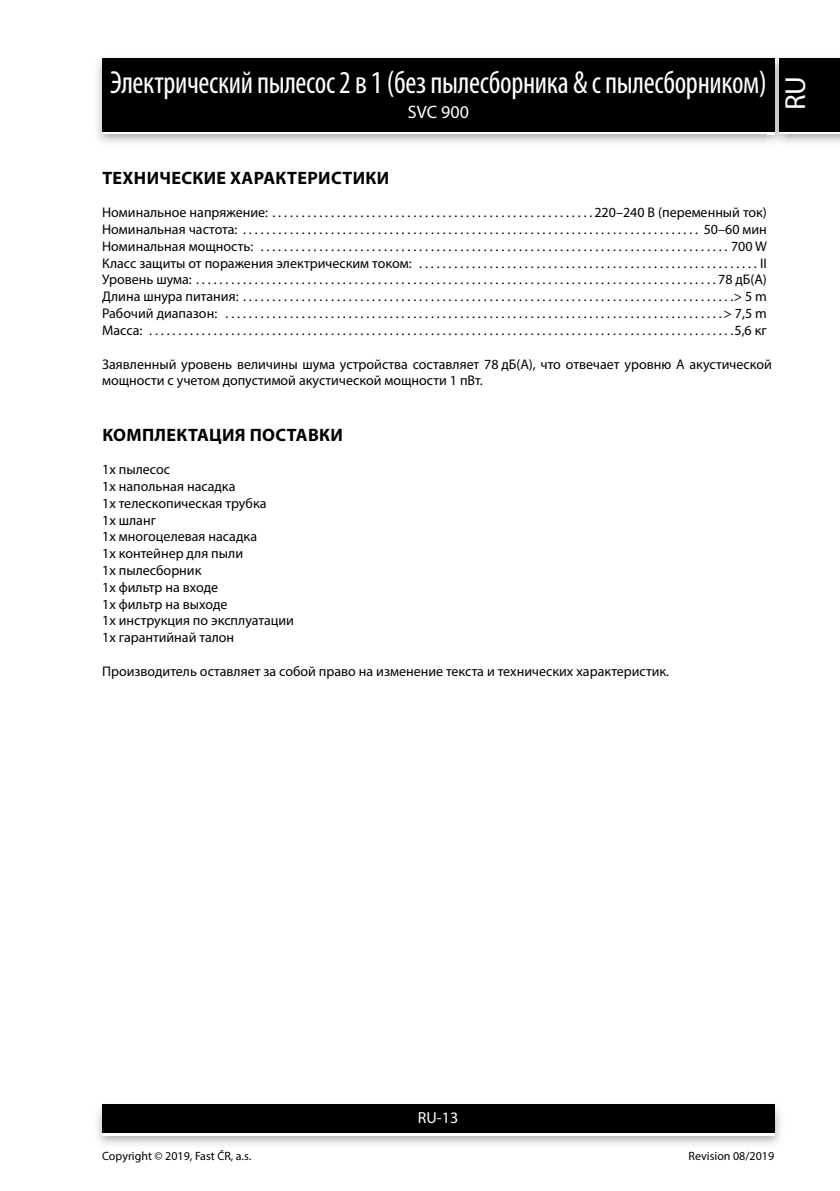
<style>
.page{position:relative;width:840px;height:1191px;background:#fff}
.page>*{position:absolute;margin:0;border:0;box-sizing:border-box;transform-origin:0 0}
.t1{font:condensed 32px "Myriad Pro";letter-spacing:-.01em;color:#fff;scale:.94 1}
.t2{font:29px "Myriad Pro";color:#fff}
.t3{font:700 18px "Myriad Pro";letter-spacing:.02em;color:#000}
.t4{font:18px "Myriad Pro";color:#fff}
.t5{font:16px "Myriad Pro";color:#fff}
.t6{font:14px/16.8px "Myriad Pro";color:#000}
.t7{font:12px "Myriad Pro";color:#000}
</style>
<div class="page">
<div style="left:102px;top:61px;width:672px;height:73px;background:linear-gradient(to right,#000,#000)"></div>
<div style="left:102px;top:58px;width:672px;height:73px;background:#000"></div>
<img style="left:97px;top:1104px;width:684px;height:41px">
<div style="left:102px;top:1107px;width:672px;height:28px;background:linear-gradient(to right,#fff,#fff)"></div>
<div style="left:102px;top:1104px;width:672px;height:28px;background:#000"></div>
<img style="left:767px;top:56px;width:18px;height:89px">
<svg style="left:767px;top:131px;width:7px;height:3px"></svg>
<img style="left:767px;top:58px;width:7px;height:3px">
<img style="left:767px;top:61px;width:7px;height:70px">
<div style="left:778px;top:61px;width:61px;height:73px;background:linear-gradient(to right,#000,#000)"></div>
<div style="left:778px;top:58px;width:61px;height:73px;background:#000"></div>
<h1 class="t1" style="left:110px;top:63px;width:699px">Электрический пылесос 2 в 1 (без пылесборника &amp; с пылесборником)</h1>
<p class="t4" style="left:408px;top:101px;width:62px">SVC 900</p>
<h2 class="t2" style="left:777px;top:110px;width:36px;rotate:-90deg">RU</h2>
<p class="t3" style="left:102px;top:166px;width:288px">ТЕХНИЧЕСКИЕ ХАРАКТЕРИСТИКИ</p>
<p class="t6" style="left:102px;top:204px;width:173px">Номинальное напряжение: .......................................................</p>
<p class="t6" style="left:594px;top:204px;width:174px">220–240 В (переменный ток)</p>
<p class="t6" style="left:102px;top:221px;width:143px">Номинальная частота: ...............................................................................</p>
<p class="t6" style="left:703px;top:221px;width:65px">50–60 мин</p>
<p class="t6" style="left:102px;top:237px;width:160px">Номинальная мощность: .................................................................................</p>
<p class="t6" style="left:730px;top:237px;width:37px">700 W</p>
<p class="t6" style="left:102px;top:254px;width:318px">Класс защиты от поражения электрическим током: ...........................................................</p>
<p class="t6" style="left:759px;top:254px;width:8px">II</p>
<p class="t6" style="left:102px;top:271px;width:97px">Уровень шума: .........................................................................................</p>
<p class="t6" style="left:717px;top:271px;width:50px">78 дБ(A)</p>
<p class="t6" style="left:102px;top:288px;width:144px">Длина шнура питания: ....................................................................................</p>
<p class="t6" style="left:733px;top:288px;width:35px">&gt; 5 m</p>
<p class="t6" style="left:102px;top:305px;width:125px">Рабочий диапазон: .....................................................................................</p>
<p class="t6" style="left:723px;top:305px;width:45px">&gt; 7,5 m</p>
<p class="t6" style="left:102px;top:321px;width:48px">Масса: ....................................................................................................</p>
<p class="t6" style="left:734px;top:321px;width:34px">5,6 кг</p>
<p class="t6" style="left:102px;top:355px;width:670px">Заявленный уровень величины шума устройства составляет 78 дБ(A), что отвечает уровню A акустической мощности с учетом допустимой акустической мощности 1 пВт.</p>
<p class="t3" style="left:102px;top:423px;width:242px">КОМПЛЕКТАЦИЯ ПОСТАВКИ</p>
<p class="t6" style="left:102px;top:461px;width:193px">1x пылесос<br>1x напольная насадка<br>1x телескопическая трубка<br>1x шланг<br>1x многоцелевая насадка<br>1x контейнер для пыли<br>1x пылесборник<br>1x фильтр на входе<br>1x фильтр на выходе<br>1x инструкция по эксплуатации<br>1x гарантийнай талон</p>
<p class="t6" style="left:102px;top:662px;width:568px">Производитель оставляет за собой право на изменение текста и технических характеристик.</p>
<p class="t5" style="left:417px;top:1108px;width:42px">RU-13</p>
<p class="t7" style="left:102px;top:1148px;width:150px">Copyright © 2019, Fast ČR, a.s.</p>
<p class="t7" style="left:688px;top:1148px;width:87px">Revision 08/2019</p>
</div>
